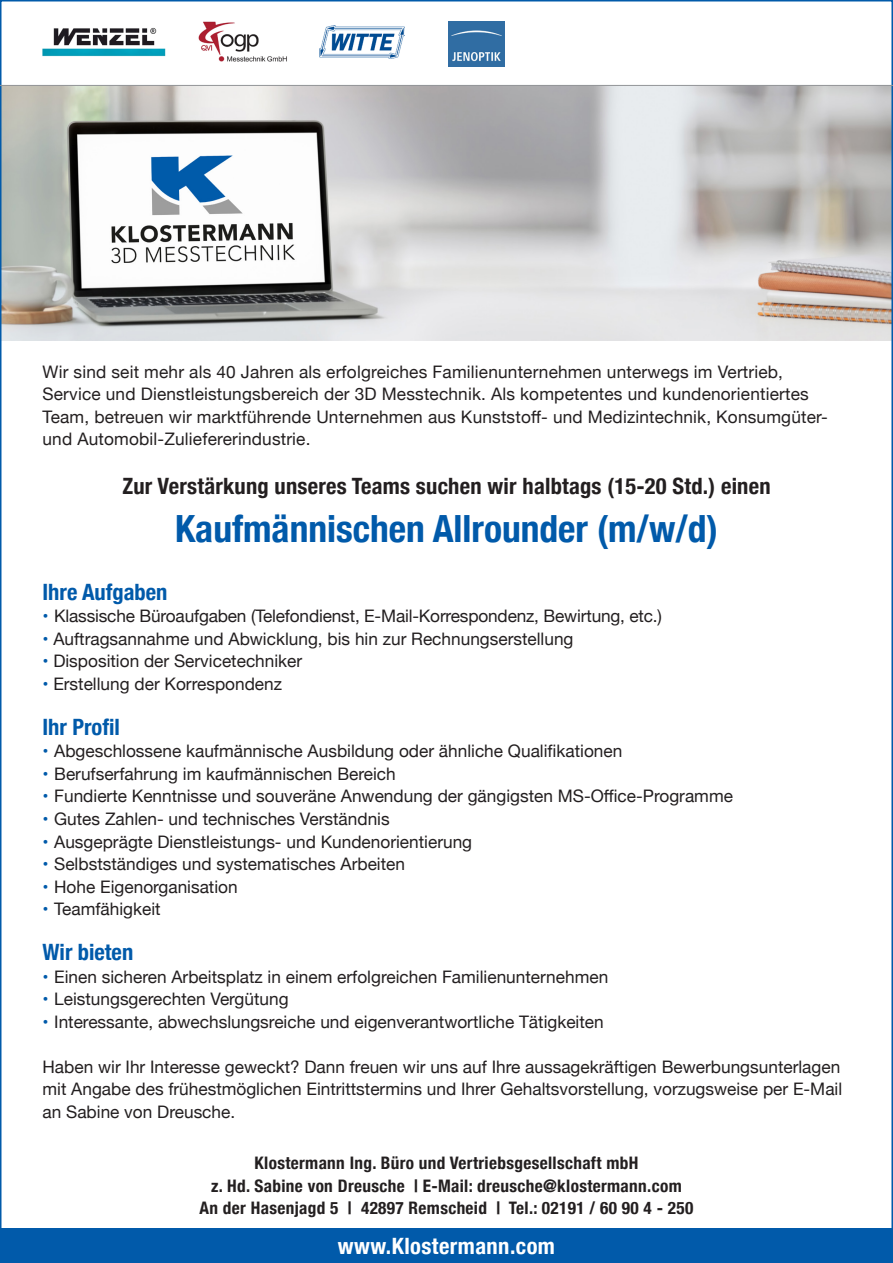
<style>
.page{position:relative;width:893px;height:1263px;background:#fff}
.page>*{position:absolute;margin:0;border:0;box-sizing:border-box;transform-origin:0 0}
.t1{font:700 condensed 37.5px "Helvetica Neue";color:#015aaa}
.t2{font:700 condensed 22.5px "Helvetica Neue";letter-spacing:.01em;color:#231f20}
.t3{font:700 condensed 22.5px "Helvetica Neue";color:#015aaa}
.t4{font:700 condensed 22.5px "Helvetica Neue";letter-spacing:.02em;color:#fff}
.t5{font:17.25px/22.5px "Helvetica Neue";color:#231f20}
.t6{font:700 condensed 17.25px "Helvetica Neue";letter-spacing:.02em;color:#231f20}
.s1{color:#015aaa}
</style>
<div class="page">
<img style="left:3px;top:86px;width:887px;height:254px">
<div style="left:0;top:1229px;width:893px;height:34px;background:#015aaa"></div>
<img style="left:42px;top:27px;width:124px;height:30px">
<img style="left:198px;top:21px;width:89px;height:41px">
<img style="left:448px;top:21px;width:56px;height:45px">
<img style="left:320px;top:25px;width:84px;height:33px">
<hr style="left:0;top:85px;width:893px;height:1px;background:#939598">
<p class="t5" style="left:43px;top:361px;width:742px">Wir sind seit mehr als 40 Jahren als erfolgreiches Familienunternehmen unterwegs im Vertrieb,</p>
<p class="t5" style="left:43px;top:384px;width:787px">Service und Dienstleistungsbereich der 3D Messtechnik. Als kompetentes und kundenorientiertes<br>Team, betreuen wir marktführende Unternehmen aus Kunststoff- und Medizintechnik, Konsumgüter&shy;und Automobil-Zuliefererindustrie.</p>
<p class="t2" style="left:122px;top:467px;width:650px">Zur Verstärkung unseres Teams suchen wir halbtags (15-20 Std.) einen</p>
<p class="t1" style="left:175px;top:497px;width:544px">Kaufmännischen Allrounder (m/w/d)</p>
<p class="t3" style="left:43px;top:573px;width:126px">Ihre Aufgaben</p>
<p class="t5" style="left:43px;top:606px;width:621px"><span class="s1">•</span> Klassische Büroaufgaben (Telefondienst, E-Mail-Korrespondenz, Bewirtung, etc.)</p>
<p class="t5" style="left:43px;top:629px;width:532px"><span class="s1">•</span> Auftragsannahme und Abwicklung, bis hin zur Rechnungserstellung</p>
<p class="t5" style="left:43px;top:651px;width:261px"><span class="s1">•</span> Disposition der Servicetechniker</p>
<p class="t5" style="left:43px;top:674px;width:241px"><span class="s1">•</span> Erstellung der Korrespondenz</p>
<p class="t3" style="left:43px;top:708px;width:79px">Ihr Profil</p>
<p class="t5" style="left:43px;top:741px;width:581px"><span class="s1">•</span> Abgeschlossene kaufmännische Ausbildung oder ähnliche Qualifikationen</p>
<p class="t5" style="left:43px;top:764px;width:355px"><span class="s1">•</span> Berufserfahrung im kaufmännischen Bereich</p>
<p class="t5" style="left:43px;top:786px;width:692px"><span class="s1">•</span> Fundierte Kenntnisse und souveräne Anwendung der gängigsten MS-Office-Programme</p>
<p class="t5" style="left:43px;top:809px;width:349px"><span class="s1">•</span> Gutes Zahlen- und technisches Verständnis</p>
<p class="t5" style="left:43px;top:831px;width:431px"><span class="s1">•</span> Ausgeprägte Dienstleistungs- und Kundenorientierung</p>
<p class="t5" style="left:43px;top:854px;width:364px"><span class="s1">•</span> Selbstständiges und systematisches Arbeiten</p>
<p class="t5" style="left:43px;top:876px;width:197px"><span class="s1">•</span> Hohe Eigenorganisation</p>
<p class="t5" style="left:43px;top:899px;width:120px"><span class="s1">•</span> Teamfähigkeit</p>
<p class="t3" style="left:43px;top:933px;width:92px">Wir bieten</p>
<p class="t5" style="left:43px;top:966px;width:567px"><span class="s1">•</span> Einen sicheren Arbeitsplatz in einem erfolgreichen Familienunternehmen</p>
<p class="t5" style="left:43px;top:989px;width:248px"><span class="s1">•</span> Leistungsgerechten Vergütung</p>
<p class="t5" style="left:43px;top:1011px;width:563px"><span class="s1">•</span> Interessante, abwechslungsreiche und eigenverantwortliche Tätigkeiten</p>
<p class="t5" style="left:43px;top:1056px;width:801px;text-align:justify">Haben wir Ihr Interesse geweckt? Dann freuen wir uns auf Ihre aussagekräftigen Bewerbungsunterlagen mit Angabe des frühestmöglichen Eintrittstermins und Ihrer Gehaltsvorstellung, vorzugsweise per E-Mail an Sabine von Dreusche.</p>
<p class="t6" style="left:255px;top:1148px;width:385px">Klostermann Ing. Büro und Vertriebsgesellschaft mbH</p>
<p class="t6" style="left:211px;top:1171px;width:472px">z. Hd. Sabine von Dreusche | E-Mail: dreusche@klostermann.com</p>
<p class="t6" style="left:200px;top:1193px;width:495px">An der Hasenjagd 5 | 42897 Remscheid | Tel.: 02191 / 60 90 4 - 250</p>
<p class="t4" style="left:338px;top:1227px;width:219px">www.Klostermann.com</p>
</div>
